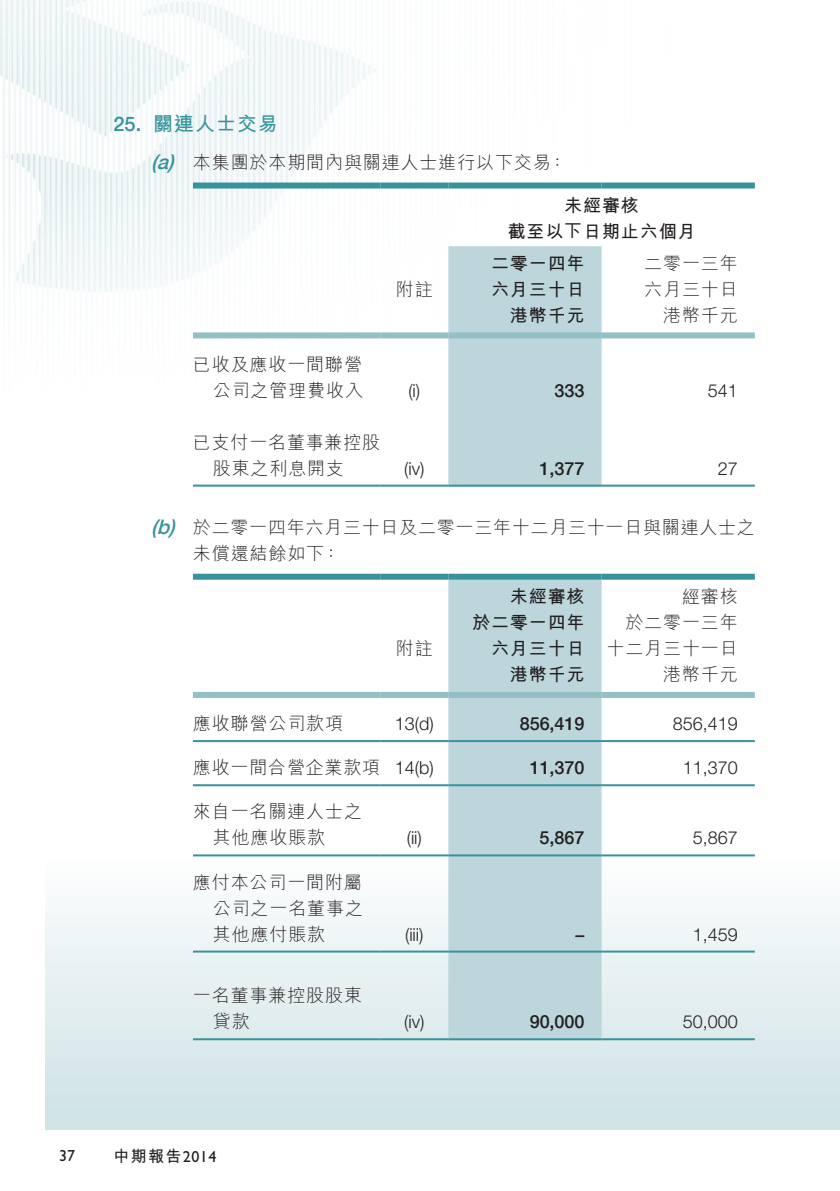
<style>
.page{position:relative;width:840px;height:1191px;background:#fff}
.page>*{position:absolute;margin:0;border:0;box-sizing:border-box;transform-origin:0 0}
.Heading_2{font:700 20px "M Hei HK";letter-spacing:.05em;color:#37939b}
.Heading_3{font:italic 500 20px "Helvetica Neue";color:#37939b}
.Heading_2-2{font:500 20px "Helvetica Neue";color:#37939b}
.Body_Text{font:300 18px/26px "M Hei HK";letter-spacing:.05em;color:#231f20;text-align:right}
.Body_Text-2{font:300 18px "Helvetica Neue LT Std";color:#231f20}
.Heading_3-2{font:300 18px "M Hei HK";letter-spacing:.04em;color:#231f20}
.Body_Text-3{font:700 18px "M Hei HK";letter-spacing:.05em;color:#231f20}
.Body_Text-4{font:500 18px "Helvetica Neue";color:#231f20}
.t1{font:700 16px "M Hei HK";color:#231f20}
.t2{font:16px "Gill Sans Std";color:#231f20}
.s1{font-family:"Gill Sans Std";font-weight:400}
</style>
<div class="page">
<img style="left:0;top:0;width:755px;height:487px">
<div style="left:45px;top:813px;width:794px;height:316px;background:linear-gradient(to bottom,#fff,#cee2e5)"></div>
<div style="left:448px;top:246px;width:153px;height:238px;background:#bcd6db"></div>
<div style="left:193px;top:182px;width:187px;height:6px;background:#37939b"></div>
<div style="left:380px;top:182px;width:68px;height:6px;background:#37939b"></div>
<div style="left:448px;top:182px;width:153px;height:6px;background:#37939b"></div>
<div style="left:601px;top:182px;width:153px;height:6px;background:#37939b"></div>
<div style="left:193px;top:332px;width:187px;height:6px;background:#93c0c6"></div>
<div style="left:380px;top:332px;width:68px;height:6px;background:#93c0c6"></div>
<div style="left:448px;top:332px;width:153px;height:6px;background:#93c0c6"></div>
<div style="left:601px;top:332px;width:153px;height:6px;background:#93c0c6"></div>
<hr style="left:193px;top:484px;width:187px;height:2px;background:#37939b">
<hr style="left:380px;top:484px;width:68px;height:2px;background:#37939b">
<hr style="left:448px;top:484px;width:153px;height:2px;background:#37939b">
<hr style="left:601px;top:484px;width:153px;height:2px;background:#37939b">
<div style="left:448px;top:580px;width:153px;height:458px;background:#bcd6db"></div>
<div style="left:193px;top:574px;width:187px;height:6px;background:#37939b"></div>
<div style="left:380px;top:574px;width:68px;height:6px;background:#37939b"></div>
<div style="left:448px;top:574px;width:153px;height:6px;background:#37939b"></div>
<div style="left:601px;top:574px;width:153px;height:6px;background:#37939b"></div>
<div style="left:193px;top:692px;width:187px;height:6px;background:#93c0c6"></div>
<div style="left:380px;top:692px;width:68px;height:6px;background:#93c0c6"></div>
<div style="left:448px;top:692px;width:153px;height:6px;background:#93c0c6"></div>
<div style="left:601px;top:692px;width:153px;height:6px;background:#93c0c6"></div>
<hr style="left:193px;top:740px;width:187px;height:2px;background:#37939b">
<hr style="left:380px;top:740px;width:68px;height:2px;background:#37939b">
<hr style="left:448px;top:740px;width:153px;height:2px;background:#37939b">
<hr style="left:601px;top:740px;width:153px;height:2px;background:#37939b">
<hr style="left:193px;top:784px;width:187px;height:2px;background:#37939b">
<hr style="left:380px;top:784px;width:68px;height:2px;background:#37939b">
<hr style="left:448px;top:784px;width:153px;height:2px;background:#37939b">
<hr style="left:601px;top:784px;width:153px;height:2px;background:#37939b">
<hr style="left:193px;top:854px;width:187px;height:2px;background:#37939b">
<hr style="left:380px;top:854px;width:68px;height:2px;background:#37939b">
<hr style="left:448px;top:854px;width:153px;height:2px;background:#37939b">
<hr style="left:601px;top:854px;width:153px;height:2px;background:#37939b">
<hr style="left:193px;top:950px;width:187px;height:2px;background:#37939b">
<hr style="left:380px;top:950px;width:68px;height:2px;background:#37939b">
<hr style="left:448px;top:950px;width:153px;height:2px;background:#37939b">
<hr style="left:601px;top:950px;width:153px;height:2px;background:#37939b">
<hr style="left:193px;top:1038px;width:187px;height:2px;background:#37939b">
<hr style="left:380px;top:1038px;width:68px;height:2px;background:#37939b">
<hr style="left:448px;top:1038px;width:153px;height:2px;background:#37939b">
<hr style="left:601px;top:1038px;width:153px;height:2px;background:#37939b">
<p class="Heading_2-2" style="left:113px;top:112px;width:29px">25.</p>
<p class="Heading_2" style="left:153px;top:109px;width:126px">關連人士交易</p>
<p class="Heading_3" style="left:151px;top:149px;width:24px">) a(</p>
<p class="Heading_3-2" style="left:193px;top:153px;width:375px">本集團於本期間內與關連人士進行以下交易：</p>
<p class="Body_Text" style="left:395px;top:276px;width:38px">附註</p>
<p class="Body_Text-3" style="left:564px;top:192px;width:76px">未經審核</p>
<p class="Body_Text-3" style="left:507px;top:218px;width:189px">截至以下日期止六個月</p>
<p class="Body_Text" style="left:644px;top:250px;width:95px">二零一三年</p>
<p class="Body_Text-3" style="left:490px;top:250px;width:95px">二零一四年</p>
<p class="Body_Text-3" style="left:490px;top:276px;width:95px">六月三十日</p>
<p class="Body_Text-3" style="left:509px;top:302px;width:76px">港幣千元</p>
<p class="Body_Text" style="left:644px;top:276px;width:95px">六月三十日</p>
<p class="Body_Text" style="left:662px;top:302px;width:76px">港幣千元</p>
<p class="Body_Text" style="left:193px;top:351px;width:170px">已收及應收一間聯營</p>
<p class="Body_Text" style="left:213px;top:377px;width:152px">公司之管理費收入</p>
<p class="Body_Text" style="left:193px;top:429px;width:189px">已支付一名董事兼控股</p>
<p class="Body_Text" style="left:213px;top:455px;width:133px">股東之利息開支</p>
<p class="Body_Text-2" style="left:408px;top:379px;width:13px">(i(</p>
<p class="Body_Text-2" style="left:404px;top:457px;width:22px">i v( (</p>
<p class="Body_Text-4" style="left:554px;top:379px;width:31px">333</p>
<p class="Body_Text-4" style="left:539px;top:457px;width:46px">1,377</p>
<p class="Body_Text-2" style="left:707px;top:379px;width:31px">541</p>
<p class="Body_Text-2" style="left:717px;top:457px;width:21px">27</p>
<p class="Heading_3" style="left:151px;top:515px;width:26px">b(</p>
<p class="Heading_3" style="left:169px;top:515px;width:7px">)</p>
<p class="Heading_3-2" style="left:193px;top:518px;width:563px">於二零一四年六月三十日及二零一三年十二月三十一日與關連人士之</p>
<p class="Heading_3-2" style="left:193px;top:544px;width:148px">未償還結餘如下：</p>
<p class="Body_Text-3" style="left:509px;top:584px;width:76px">未經審核</p>
<p class="Body_Text" style="left:681px;top:583px;width:57px">經審核</p>
<p class="Body_Text-3" style="left:472px;top:610px;width:114px">於二零一四年</p>
<p class="Body_Text" style="left:625px;top:609px;width:114px">於二零一三年</p>
<p class="Body_Text" style="left:395px;top:635px;width:38px">附註</p>
<p class="Body_Text-3" style="left:490px;top:636px;width:95px">六月三十日</p>
<p class="Body_Text" style="left:606px;top:635px;width:133px">十二月三十一日</p>
<p class="Body_Text-3" style="left:509px;top:662px;width:76px">港幣千元</p>
<p class="Body_Text" style="left:662px;top:661px;width:76px">港幣千元</p>
<p class="Body_Text" style="left:193px;top:710px;width:152px">應收聯營公司款項</p>
<p class="Body_Text-2" style="left:394px;top:712px;width:40px">1 3 (d(</p>
<p class="Body_Text-4" style="left:519px;top:713px;width:66px">856,419</p>
<p class="Body_Text-2" style="left:672px;top:712px;width:66px">856,419</p>
<p class="Body_Text" style="left:193px;top:754px;width:189px">應收一間合營企業款項</p>
<p class="Body_Text" style="left:193px;top:798px;width:170px">來自一名關連人士之</p>
<p class="Body_Text-2" style="left:394px;top:757px;width:40px">1 4 (b(</p>
<p class="Body_Text-4" style="left:529px;top:757px;width:56px">11,370</p>
<p class="Body_Text-2" style="left:682px;top:757px;width:56px">11,370</p>
<p class="Body_Text" style="left:213px;top:824px;width:114px">其他應收賬款</p>
<p class="Body_Text" style="left:193px;top:868px;width:171px">應付本公司一間附屬公司之一名董事之</p>
<p class="Body_Text-2" style="left:406px;top:827px;width:17px">(i i(</p>
<p class="Body_Text-4" style="left:539px;top:827px;width:46px">5,867</p>
<p class="Body_Text-2" style="left:692px;top:827px;width:46px">5,867</p>
<p class="Body_Text" style="left:213px;top:920px;width:114px">其他應付賬款</p>
<p class="Body_Text-2" style="left:405px;top:923px;width:20px">( (iii</p>
<p class="Body_Text-4" style="left:575px;top:923px;width:10px">–</p>
<p class="Body_Text-2" style="left:692px;top:923px;width:46px">1,459</p>
<p class="Body_Text" style="left:193px;top:982px;width:170px">一名董事兼控股股東</p>
<p class="Body_Text" style="left:213px;top:1008px;width:38px">貸款</p>
<p class="Body_Text-2" style="left:404px;top:1011px;width:22px">i v( (</p>
<p class="Body_Text-4" style="left:529px;top:1011px;width:56px">90,000</p>
<p class="Body_Text-2" style="left:682px;top:1011px;width:56px">50,000</p>
<p class="t2" style="left:59px;top:1146px;width:17px">37</p>
<p class="t1" style="left:113px;top:1144px;width:104px">中期報告<span class="s1">2014</span></p>
</div>
